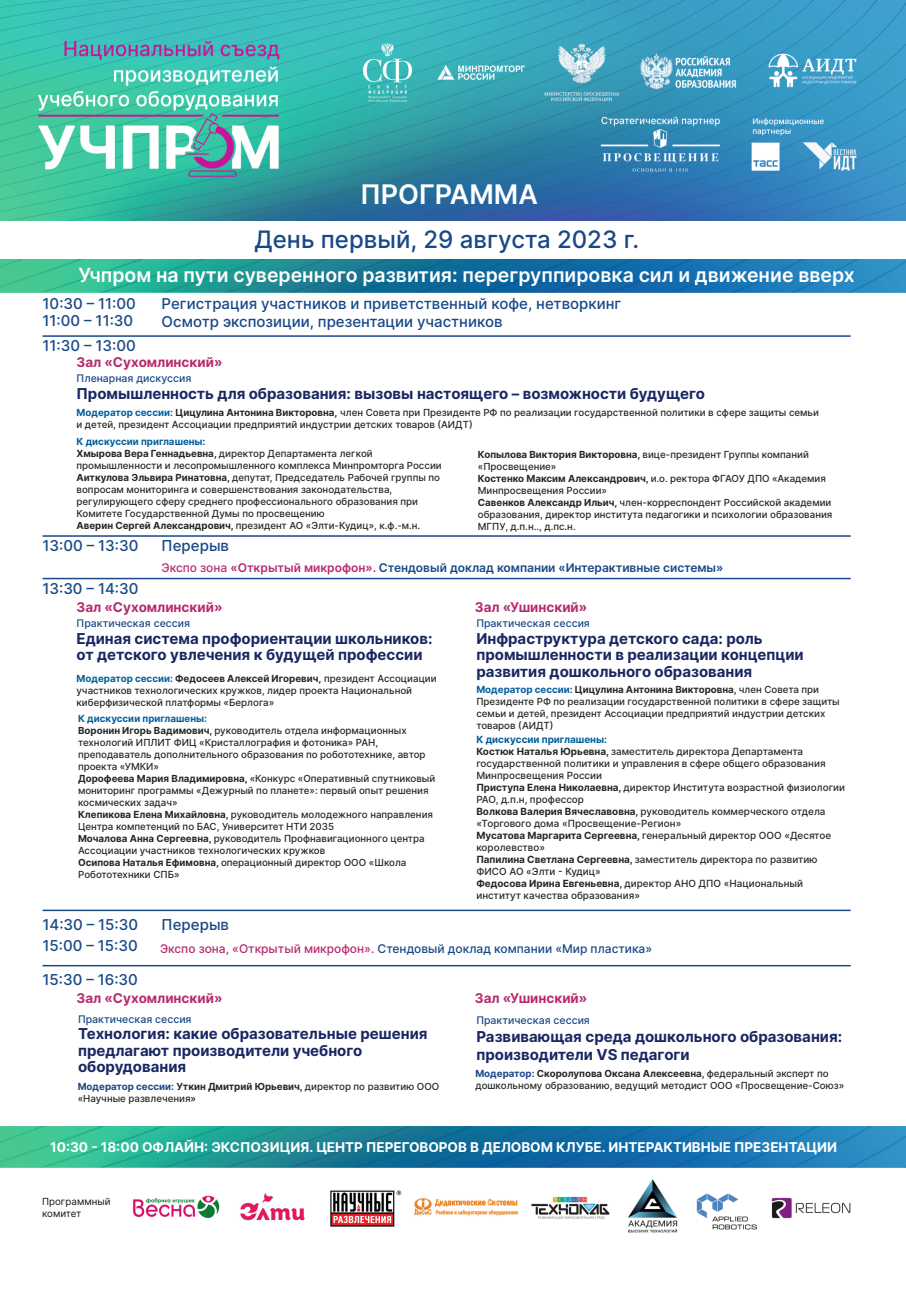
<style>
.page{position:relative;width:906px;height:1289px;background:#fff}
.page>*{position:absolute;margin:0;border:0;box-sizing:border-box;transform-origin:0 0}
.t1{font:600 27px "Inter";color:#fff}
.t2{font:500 24px "Inter";color:#184887}
.t3{font:600 19.5px "Inter";color:#fff}
.t4{font:700 15px/16.5px "Inter";color:#192762}
.t5{font:500 15px "Inter";color:#184887}
.t6{font:700 13.5px "Inter";color:#fff}
.t7{font:700 13.5px "Inter";color:#b62b6e}
.t8{font:600 12px "Inter";color:#184887}
.t9{font:500 12px "Inter";color:#184887}
.t10{font:500 10.5px "Inter";color:#184887}
.t11{font:500 9.9px/12px "Inter";letter-spacing:.005em;color:#242824}
.t12{font:500 9.75px/12px "Inter";color:#242824}
.t13{font:9.75px/12px "Inter V";letter-spacing:.005em;color:#171513}
.s1{font-weight:700;color:#005e9e}
.s2{font-weight:700}
.s3{font-weight:500;color:#b62b6e}
.s4{color:#b62b6e}
.s5{font-weight:700;color:#184887}
.s6{color:#171513}
</style>
<div class="page">
<hr style="left:43px;top:335px;width:807px;height:2px;background:#184887">
<hr style="left:43px;top:535px;width:807px;height:1px;background:#184887">
<hr style="left:43px;top:578px;width:807px;height:1px;background:#184887">
<hr style="left:43px;top:909px;width:807px;height:2px;background:#184887">
<hr style="left:43px;top:964px;width:807px;height:2px;background:#184887">
<img style="left:0;top:259px;width:906px;height:34px">
<img style="left:0;top:1126px;width:906px;height:41px">
<img style="left:133px;top:1195px;width:87px;height:24px">
<img style="left:240px;top:1193px;width:65px;height:28px">
<img style="left:330px;top:1190px;width:72px;height:37px">
<img style="left:414px;top:1198px;width:105px;height:18px">
<img style="left:531px;top:1196px;width:79px;height:24px">
<img style="left:628px;top:1179px;width:50px;height:54px">
<img style="left:0;top:0;width:906px;height:221px">
<img style="left:696px;top:1193px;width:61px;height:37px">
<img style="left:771px;top:1197px;width:80px;height:22px">
<h1 class="t1" style="left:361px;top:178px;width:179px">ПРОГРАММА</h1>
<h2 class="t2" style="left:254px;top:225px;width:386px">День первый, 29 августа 2023 г.</h2>
<h3 class="t3" style="left:78px;top:263px;width:778px">Учпром на пути суверенного развития: перегруппировка сил и движение вверх</h3>
<h3 class="t5" style="left:43px;top:294px;width:95px">10:30 – 11:00</h3>
<h3 class="t5" style="left:162px;top:294px;width:461px">Регистрация участников и приветственный кофе, нетворкинг</h3>
<h3 class="t5" style="left:43px;top:311px;width:92px">11:00 – 11:30</h3>
<h3 class="t5" style="left:162px;top:313px;width:342px">Осмотр экспозиции, презентации участников</h3>
<h3 class="t5" style="left:43px;top:337px;width:95px">11:30 – 13:00</h3>
<p class="t10" style="left:77px;top:372px;width:116px">Пленарная дискуссия</p>
<h3 class="t4" style="left:77px;top:385px;width:630px">Промышленность для образования: вызовы настоящего – возможности будущего</h3>
<h3 class="t7" style="left:77px;top:353px;width:147px">Зал «Сухомлинский»</h3>
<p class="t12" style="left:77px;top:406px;width:744px"><span class="s1">Модератор сессии:</span> <span class="s2">Цицулина Антонина Викторовна,</span> член Совета при Президенте РФ по реализации государственной политики в сфере защиты семьи и детей, президент Ассоциации предприятий индустрии детских товаров (АИДТ)</p>
<p class="t12" style="left:77px;top:435px;width:367px"><span class="s1">К дискуссии приглашены:<br></span><span class="s2">Хмырова Вера Геннадьевна,</span> директор Департамента легкой промышленности и лесопромышленного комплекса Минпромторга России <span class="s2">Аиткулова Эльвира Ринатовна,</span> депутат, Председатель Рабочей группы по вопросам мониторинга и совершенствования законодательства, регулирующего сферу среднего профессионального образования при Комитете Государственной Думы по просвещению<br><span class="s2">Аверин Сергей Александрович,</span> президент АО «Элти-Кудиц», к.ф.-м.н.</p>
<h3 class="t5" style="left:43px;top:537px;width:97px">13:00 – 13:30</h3>
<h3 class="t5" style="left:162px;top:537px;width:69px">Перерыв</h3>
<p class="t12" style="left:478px;top:448px;width:356px"><span class="s2">Копылова Виктория Викторовна,</span> вице-президент Группы компаний «Просвещение»<br><span class="s2">Костенко Максим Александрович,</span> и.о. ректора ФГАОУ ДПО «Академия Минпросвещения России»<br><span class="s2">Савенков Александр Ильич,</span> член-корреспондент Российской академии образования, директор института педагогики и психологии образования МГПУ, д.п.н.., д.пс.н.</p>
<p class="t8" style="left:162px;top:560px;width:563px"><span class="s3">Экспо зона</span> <span class="s4">«Открытый микрофон».</span> Стендовый доклад компании «Интерактивные системы»</p>
<h3 class="t5" style="left:43px;top:579px;width:97px">13:30 – 14:30</h3>
<p class="t10" style="left:77px;top:617px;width:115px">Практическая сессия</p>
<h3 class="t4" style="left:77px;top:630px;width:357px">Единая система профориентации школьников: от детского увлечения к будущей профессии</h3>
<h3 class="t7" style="left:77px;top:599px;width:147px">Зал «Сухомлинский»</h3>
<p class="t12" style="left:77px;top:672px;width:362px"><span class="s1">Модератор сессии:</span> <span class="s2">Федосеев Алексей Игоревич,</span> президент Ассоциации участников технологических кружков, лидер проекта Национальной киберфизической платформы «Берлога»</p>
<p class="t12" style="left:78px;top:712px;width:359px"><span class="s1">К дискуссии приглашены:<br></span><span class="s2">Воронин Игорь Вадимович,</span> руководитель отдела информационных технологий ИПЛИТ ФИЦ «Кристаллография и фотоника» РАН, преподаватель дополнительного образования по робототехнике, автор проекта «УМКИ»<br><span class="s2">Дорофеева Мария Владимировна,</span> «Конкурс «Оперативный спутниковый мониторинг программы «Дежурный по планете»: первый опыт решения космических задач»<br><span class="s2">Клепикова Елена Михайловна,</span> руководитель молодежного направления Центра компетенций по БАС, Университет НТИ 2035<br><span class="s2">Мочалова Анна Сергеевна,</span> руководитель Профнавигационного центра Ассоциации участников технологических кружков<br><span class="s2">Осипова Наталья Ефимовна,</span> операционный директор ООО «Школа Робототехники СПБ»</p>
<h3 class="t7" style="left:475px;top:599px;width:114px">Зал «Ушинский»</h3>
<p class="t10" style="left:476px;top:617px;width:115px">Практическая сессия</p>
<h3 class="t4" style="left:476px;top:630px;width:329px">Инфраструктура детского сада: роль промышленности в реализации концепции развития дошкольного образования</h3>
<p class="t12" style="left:476px;top:683px;width:365px"><span class="s1">Модератор сессии</span><span class="s5">:</span> <span class="s2">Цицулина Антонина Викторовна,</span> член Совета при Президенте РФ по реализации государственной политики в сфере защиты семьи и детей, президент Ассоциации предприятий индустрии детских товаров (АИДТ)</p>
<p class="t11" style="left:476px;top:733px;width:370px"><span class="s1">К дискуссии приглашены:<br></span><span class="s2">Костюк Наталья Юрьевна,</span> заместитель директора Департамента государственной политики и управления в сфере общего образования Минпросвещения России<br><span class="s2">Приступа Елена Николаевна,</span> директор Института возрастной физиологии РАО, д.п.н, профессор<br><span class="s2">Волкова Валерия Вячеславовна,</span> руководитель коммерческого отдела «Торгового дома «Просвещение-Регион»<br><span class="s2">Мусатова Маргарита Сергеевна,</span> генеральный директор ООО «Десятое королевство»<br><span class="s2">Папилина Светлана Сергеевна,</span> заместитель директора по развитию ФИСО АО «Элти - Кудиц»<br><span class="s2">Федосова Ирина Евгеньевна,</span> директор АНО ДПО «Национальный институт качества образования»</p>
<h3 class="t5" style="left:43px;top:915px;width:97px">14:30 – 15:30</h3>
<h3 class="t5" style="left:162px;top:915px;width:69px">Перерыв</h3>
<h3 class="t5" style="left:43px;top:936px;width:97px">15:00 – 15:30</h3>
<p class="t9" style="left:160px;top:940px;width:494px"><span class="s4">Экспо зона, «Открытый микрофон».</span> Стендовый доклад компании «Мир пластика»</p>
<h3 class="t5" style="left:43px;top:970px;width:97px">15:30 – 16:30</h3>
<p class="t10" style="left:78px;top:1012px;width:115px">Практическая сессия</p>
<h3 class="t4" style="left:78px;top:1025px;width:351px">Технология: какие образовательные решения предлагают производители учебного оборудования</h3>
<h3 class="t7" style="left:77px;top:990px;width:147px">Зал «Сухомлинский»</h3>
<h3 class="t7" style="left:475px;top:990px;width:114px">Зал «Ушинский»</h3>
<p class="t10" style="left:476px;top:1013px;width:115px">Практическая сессия</p>
<h3 class="t4" style="left:476px;top:1027px;width:367px;line-height:18px">Развивающая среда дошкольного образования: производители VS педагоги</h3>
<p class="t12" style="left:78px;top:1080px;width:363px"><span class="s5">Модератор сессии:</span> <span class="s2">Уткин Дмитрий Юрьевич,</span> директор по развитию ООО «Научные развлечения<span class="s6">»</span></p>
<p class="t12" style="left:475px;top:1067px;width:370px"><span class="s5">Модератор:</span> <span class="s2">Скоролупова Оксана Алексеевна,</span> федеральный эксперт по дошкольному образованию, ведущий методист ООО «Просвещение-Союз»</p>
<h3 class="t6" style="left:50px;top:1138px;width:788px">10:30 - 18:00 ОФЛАЙН: ЭКСПОЗИЦИЯ. ЦЕНТР ПЕРЕГОВОРОВ В ДЕЛОВОМ КЛУБЕ. ИНТЕРАКТИВНЫЕ ПРЕЗЕНТАЦИИ</h3>
<p class="t13" style="left:42px;top:1195px;width:70px">Программный комитет</p>
</div>
